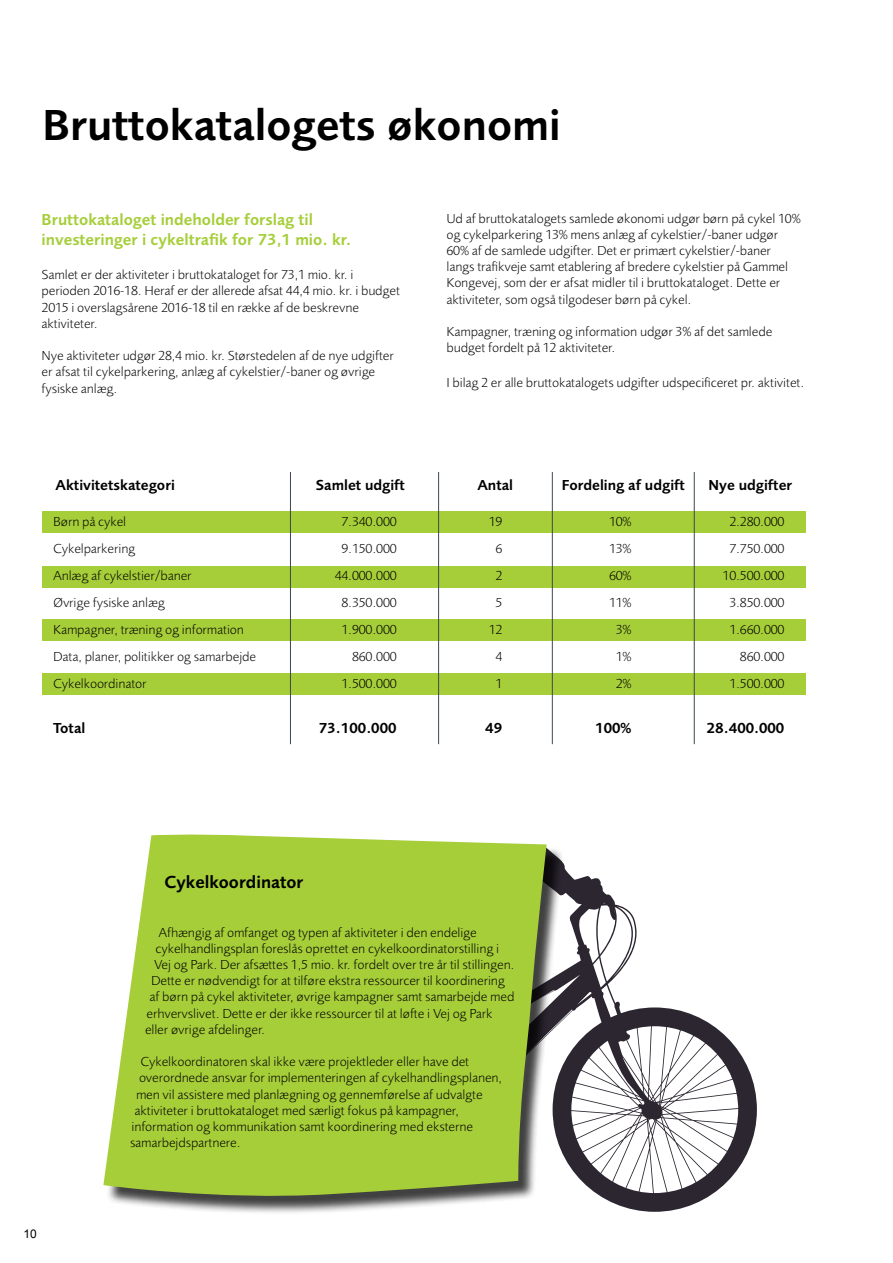
<style>
.page{position:relative;width:893px;height:1263px;background:#fff}
.page>*{position:absolute;margin:0;border:0;box-sizing:border-box;transform-origin:0 0}
.t1{font:45px "Foundry Sans Demi";color:#000}
.t2{font:18px "Foundry Sans Demi";color:#000}
.t3{font:16.5px/19.8px "Foundry Sans Demi";color:#a6ce39}
.t4{font:15px "Foundry Sans Demi";color:#000}
.t5{font:300 13.5px/27px "Foundry Sans";color:#000}
.t6{font:12px "Arial";color:#000}
</style>
<div class="page">
<svg style="left:565px;top:869px;width:192px;height:343px"></svg>
<div style="left:42px;top:511px;width:764px;height:22px;background:#a6ce39"></div>
<div style="left:42px;top:567px;width:764px;height:21px;background:#a6ce39"></div>
<div style="left:42px;top:620px;width:764px;height:21px;background:#a6ce39"></div>
<div style="left:42px;top:673px;width:764px;height:21px;background:#a6ce39"></div>
<hr style="left:290px;top:472px;width:1px;height:272px;background:#3e484f">
<hr style="left:552px;top:472px;width:1px;height:272px;background:#3e484f">
<hr style="left:438px;top:472px;width:1px;height:272px;background:#3e484f">
<hr style="left:694px;top:472px;width:1px;height:272px;background:#3e484f">
<div style="left:106px;top:837px;width:459px;height:377px;background:#000;opacity:.75"></div>
<svg style="left:103px;top:834px;width:444px;height:367px;background:#a9cc4a"></svg>
<h1 class="t1" style="left:43px;top:99px;width:520px">Bruttokatalogets økonomi</h1>
<p class="t3" style="left:42px;top:210px;width:311px">Bruttokataloget indeholder forslag til investeringer i cykeltrafik for 73,1 mio. kr.</p>
<p class="t5" style="left:42px;top:266px;width:360px;line-height:16.2px">Samlet er der aktiviteter i bruttokataloget for 73,1 mio. kr. i perioden 2016-18. Heraf er der allerede afsat 44,4 mio. kr. i budget 2015 i overslagsårene 2016-18 til en række af de beskrevne aktiviteter.</p>
<p class="t5" style="left:42px;top:347px;width:354px;line-height:16.2px">Nye aktiviteter udgør 28,4 mio. kr. Størstedelen af de nye udgifter er afsat til cykelparkering, anlæg af cykelstier/-baner og øvrige fysiske anlæg.</p>
<p class="t5" style="left:446px;top:210px;width:356px;line-height:16.2px">Ud af bruttokatalogets samlede økonomi udgør børn på cykel 10% og cykelparkering 13% mens anlæg af cykelstier/-baner udgør 60% af de samlede udgifter. Det er primært cykelstier/-baner langs trafikveje samt etablering af bredere cykelstier på Gammel Kongevej, som der er afsat midler til i bruttokataloget. Dette er aktiviteter, som også tilgodeser børn på cykel.</p>
<p class="t5" style="left:446px;top:323px;width:327px;line-height:16.2px">Kampagner, træning og information udgør 3% af det samlede budget fordelt på 12 aktiviteter.</p>
<p class="t5" style="left:446px;top:368px;width:359px">I bilag 2 er alle bruttokatalogets udgifter udspecificeret pr. aktivitet.</p>
<p class="t4" style="left:55px;top:476px;width:121px">Aktivitetskategori</p>
<p class="t5" style="left:53px;top:508px;width:204px">Børn på cykel<br>Cykelparkering<br>Anlæg af cykelstier/baner<br>Øvrige fysiske anlæg<br>Kampagner, træning og information<br>Data, planer, politikker og samarbejde<br>Cykelkoordinator</p>
<p class="t4" style="left:53px;top:719px;width:34px">Total</p>
<p class="t4" style="left:316px;top:476px;width:91px">Samlet udgift</p>
<p class="t4" style="left:477px;top:476px;width:37px">Antal</p>
<p class="t4" style="left:562px;top:476px;width:125px">Fordeling af udgift</p>
<p class="t4" style="left:709px;top:476px;width:85px">Nye udgifter</p>
<p class="t5" style="left:335px;top:508px;width:63px;text-align:right">7.340.000<br>9.150.000<br>44.000.000<br>8.350.000<br>1.900.000<br>860.000<br>1.500.000</p>
<p class="t4" style="left:319px;top:719px;width:79px">73.100.000</p>
<p class="t5" style="left:489px;top:508px;width:15px;text-align:center">19<br>6<br>2<br>5<br>12<br>4<br>1</p>
<p class="t4" style="left:485px;top:719px;width:19px">49</p>
<p class="t5" style="left:609px;top:508px;width:24px;text-align:center">10%<br>13%<br>60%<br>11%<br>3%<br>1%<br>2%</p>
<p class="t4" style="left:595px;top:719px;width:38px">100%</p>
<p class="t5" style="left:723px;top:508px;width:63px;text-align:right">2.280.000<br>7.750.000<br>10.500.000<br>3.850.000<br>1.660.000<br>860.000<br>1.500.000</p>
<p class="t4" style="left:706px;top:719px;width:79px">28.400.000</p>
<p class="t6" style="left:23px;top:1225px;width:15px">10</p>
<h2 class="t2" style="left:164px;top:871px;width:140px">Cykelkoordinator</h2>
<p class="t5" style="left:158px;top:918px;width:320px">Afhængig af omfanget og typen af aktiviteter i den endelige</p>
<p class="t5" style="left:155px;top:935px;width:345px">cykelhandlingsplan foreslås oprettet en cykelkoordinatorstilling i</p>
<p class="t5" style="left:154px;top:951px;width:362px">Vej og Park. Der afsættes 1,5 mio. kr. fordelt over tre år til stillingen.</p>
<p class="t5" style="left:151px;top:967px;width:355px">Dette er nødvendigt for at tilføre ekstra ressourcer til koordinering</p>
<p class="t5" style="left:149px;top:983px;width:366px">af børn på cykel aktiviteter, øvrige kampagner samt samarbejde med</p>
<p class="t5" style="left:146px;top:999px;width:348px">erhvervslivet. Dette er der ikke ressourcer til at løfte i Vej og Park</p>
<p class="t5" style="left:145px;top:1016px;width:121px">eller øvrige afdelinger.</p>
<p class="t5" style="left:141px;top:1048px;width:330px">Cykelkoordinatoren skal ikke være projektleder eller have det</p>
<p class="t5" style="left:139px;top:1064px;width:364px">overordnede ansvar for implementeringen af cykelhandlingsplanen,</p>
<p class="t5" style="left:136px;top:1080px;width:348px">men vil assistere med planlægning og gennemførelse af udvalgte</p>
<p class="t5" style="left:135px;top:1097px;width:326px">aktiviteter i bruttokataloget med særligt fokus på kampagner,</p>
<p class="t5" style="left:132px;top:1113px;width:343px">information og kommunikation samt koordinering med eksterne</p>
<p class="t5" style="left:130px;top:1129px;width:112px">samarbejdspartnere.</p>
</div>
